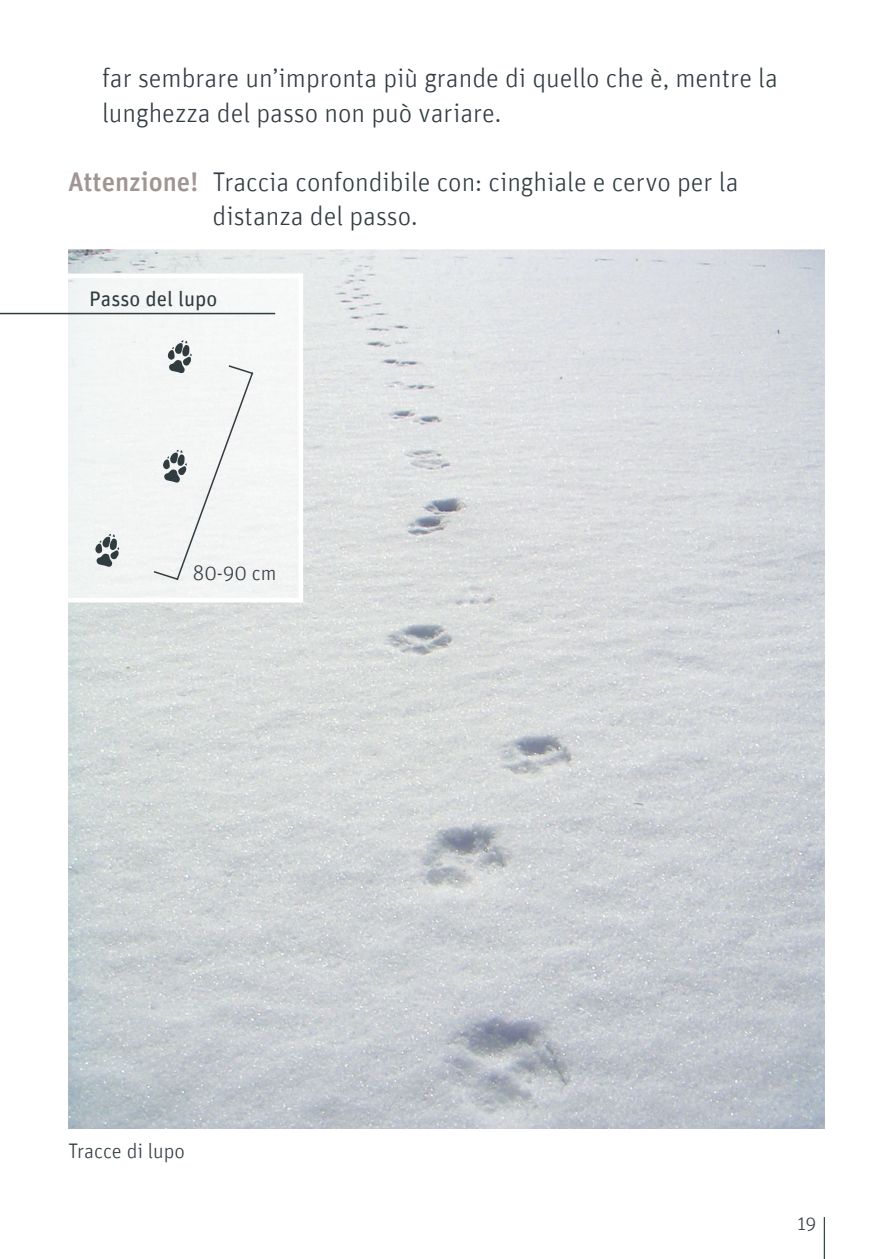
<style>
.page{position:relative;width:893px;height:1259px;background:#fff}
.page>*{position:absolute;margin:0;border:0;box-sizing:border-box;transform-origin:0 0}
.t1{font:300 27px/34.5px "Unit";color:#313c41}
.t2{font:300 21px "Unit";color:#313c41}
.t3{font:21px "Unit";color:#313c41}
.t4{font:300 19.5px "Unit";color:#313c41}
.s1{font-weight:500;color:#a09592}
</style>
<div class="page">
<hr style="left:824px;top:1217px;width:1px;height:42px;background:#313c41">
<img style="left:68px;top:249px;width:757px;height:880px">
<div style="left:68px;top:279px;width:229px;height:317px;background:#f3f5f5"></div>
<div style="left:22px;top:273px;width:281px;height:329px;border:5px solid #fff"></div>
<hr style="left:0;top:313px;width:275px;height:1px;background:#313c41">
<svg style="left:95px;top:534px;width:24px;height:33px"></svg>
<div style="left:152px;top:340px;width:103px;height:242px;background:#f4f5f5"></div>
<p class="t1" style="left:102px;top:60px;width:677px">far sembrare un’impronta più grande di quello che è, mentre la lunghezza del passo non può variare.</p>
<p class="t1" style="left:213px;top:164px;width:527px;text-indent:-145px"><span class="s1">Attenzione!</span> Traccia confondibile con: cinghiale e cervo per la distanza del passo.</p>
<p class="t3" style="left:89px;top:286px;width:130px">Passo del lupo</p>
<p class="t2" style="left:193px;top:560px;width:85px">80-90 cm</p>
<p class="t2" style="left:68px;top:1138px;width:119px">Tracce di lupo</p>
<p class="t4" style="left:797px;top:1212px;width:21px">19</p>
</div>
